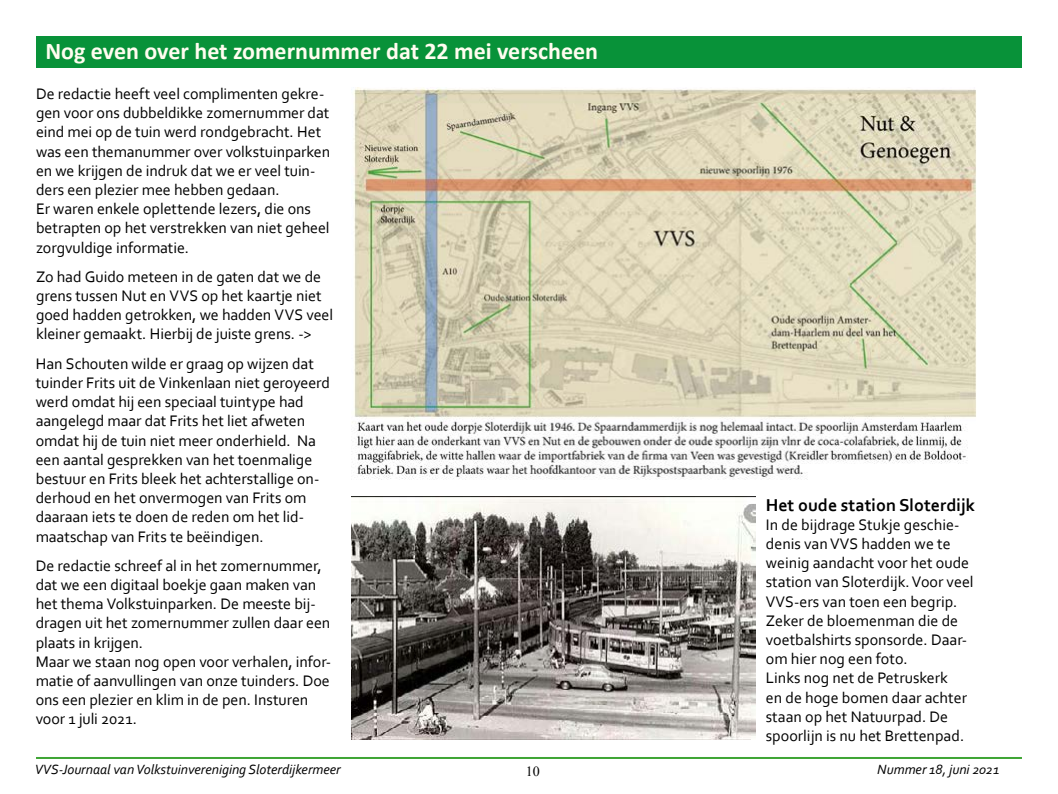
<style>
.page{position:relative;width:1058px;height:794px;background:#fff}
.page>*{position:absolute;margin:0;border:0;box-sizing:border-box;transform-origin:0 0}
.t1{font:700 24px "Calibri";color:#fffdf0}
.t2{font:700 18px "Corbel";color:#000}
.t3{font:16px/19.2px "Corbel";letter-spacing:-.005em;color:#000}
.t4{font:italic 14px "Corbel";color:#000}
.t5{font:14px "Times New Roman";color:#000}
</style>
<div class="page">
<div style="left:36px;top:36px;width:985px;height:31px;background:#089239"></div>
<hr style="left:36px;top:757px;width:985px;height:2px;background:#3fa535">
<img style="left:352px;top:87px;width:624px;height:393px">
<img style="left:351px;top:496px;width:404px;height:243px">
<h1 class="t1" style="left:45px;top:36px;width:554px">Nog even over het zomernummer dat 22 mei verscheen</h1>
<p class="t3" style="left:36px;top:84px;width:296px">De redactie heeft veel complimenten gekre&shy;gen voor ons dubbeldikke zomernummer dat eind mei op de tuin werd rondgebracht. Het was een themanummer over volkstuinparken en we krijgen de indruk dat we er veel tuin&shy;ders een plezier mee hebben gedaan.<br>Er waren enkele oplettende lezers, die ons betrapten op het verstrekken van niet geheel zorgvuldige informatie.</p>
<p class="t3" style="left:36px;top:266px;width:298px">Zo had Guido meteen in de gaten dat we de grens tussen Nut en VVS op het kaartje niet goed hadden getrokken, we hadden VVS veel kleiner gemaakt. Hierbij de juiste grens. -&gt;</p>
<p class="t3" style="left:36px;top:353px;width:296px">Han Schouten wilde er graag op wijzen dat tuinder Frits uit de Vinkenlaan niet geroyeerd werd omdat hij een speciaal tuintype had aangelegd maar dat Frits het liet afweten omdat hij de tuin niet meer onderhield. Na een aantal gesprekken van het toenmalige bestuur en Frits bleek het achterstallige on&shy;derhoud en het onvermogen van Frits om daaraan iets te doen de reden om het lid&shy;maatschap van Frits te beëindigen.</p>
<p class="t3" style="left:36px;top:555px;width:297px">De redactie schreef al in het zomernummer, dat we een digitaal boekje gaan maken van het thema Volkstuinparken. De meeste bij&shy;dragen uit het zomernummer zullen daar een plaats in krijgen.<br>Maar we staan nog open voor verhalen, infor&shy;matie of aanvullingen van onze tuinders. Doe ons een plezier en klim in de pen. Insturen voor 1 juli 2021.</p>
<p class="t2" style="left:765px;top:493px;width:211px">Het oude station Sloterdijk</p>
<p class="t3" style="left:765px;top:514px;width:209px">In de bijdrage Stukje geschie&shy;denis van VVS hadden we te weinig aandacht voor het oude station van Sloterdijk. Voor veel<br>VVS-ers van toen een begrip.<br>Zeker de bloemenman die de voetbalshirts sponsorde. Daar&shy;om hier nog een foto.<br>Links nog net de Petruskerk<br>en de hoge bomen daar achter staan op het Natuurpad. De spoorlijn is nu het Brettenpad.</p>
<p class="t4" style="left:35px;top:760px;width:307px">VVS-Journaal van Volkstuinvereniging Sloterdijkermeer</p>
<p class="t5" style="left:525px;top:762px;width:15px">10</p>
<p class="t4" style="left:877px;top:760px;width:124px">Nummer 18, juni 2021</p>
</div>
